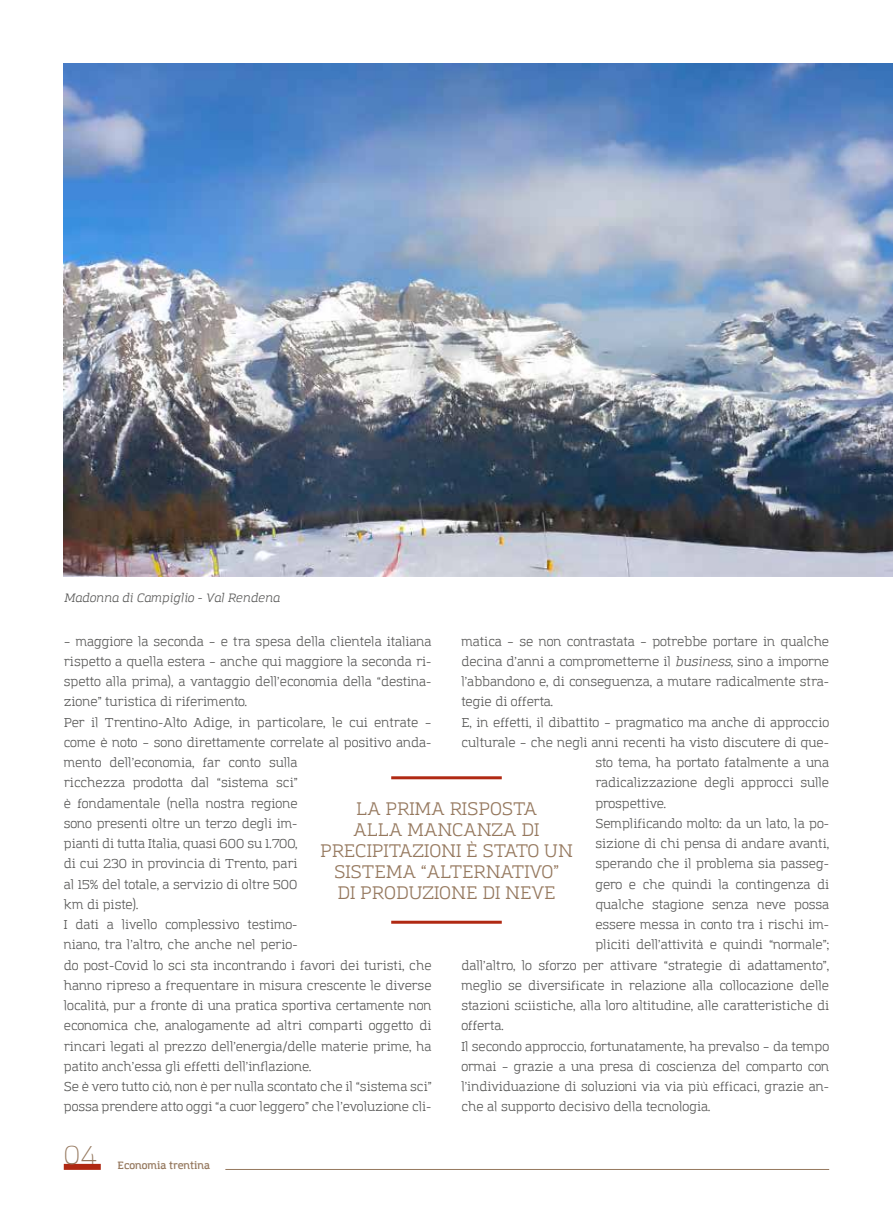
<style>
.page{position:relative;width:893px;height:1212px;background:#fff}
.page>*{position:absolute;margin:0;border:0;box-sizing:border-box;transform-origin:0 0}
.t1{font:300 25.5px "Amazing Grotesk";color:#95785e}
.t2{font:18px/21px "Amazing Grotesk";color:#95785e;text-align:center}
.t3{font:12.75px/20.2px "Amazing Grotesk";color:#575756}
.t4{font:italic 12px "Amazing Grotesk";color:#575756}
.t5{font:600 10.5px "Amazing Grotesk";color:#95785e}
.s1{font-style:italic}
</style>
<div class="page">
<div style="left:64px;top:1164px;width:37px;height:6px;background:#b02912"></div>
<hr style="left:225px;top:1169px;width:604px;height:1px;background:#95785e">
<hr style="left:391px;top:776px;width:111px;height:3px;background:#b02912">
<hr style="left:391px;top:921px;width:111px;height:3px;background:#b02912">
<img style="left:64px;top:64px;width:829px;height:512px">
<p class="t4" style="left:64px;top:591px;width:217px">Madonna di Campiglio - Val Rendena</p>
<p class="t3" style="left:64px;top:631px;width:369px">– maggiore la seconda – e tra spesa della clientela italiana rispetto a quella estera – anche qui maggiore la seconda ri&shy;spetto alla prima), a vantaggio dell’economia della “destina&shy;zione” turistica di riferimento.<br>Per il Trentino-Alto Adige, in particolare, le cui entrate – come è noto – sono direttamente correlate al positivo anda&shy;mento dell’economia, far conto sulla<br>ricchezza prodotta dal “sistema sci”<br>è fondamentale (nella nostra regione<br>sono presenti oltre un terzo degli im-<br>pianti di tutta Italia, quasi 600 su 1.700,<br>di cui 230 in provincia di Trento, pari<br>al 15% del totale, a servizio di oltre 500<br>km di piste).<br>I dati a livello complessivo testimo-<br>niano, tra l’altro, che anche nel perio-<br>do post-Covid lo sci sta incontrando i favori dei turisti, che hanno ripreso a frequentare in misura crescente le diverse località, pur a fronte di una pratica sportiva certamente non economica che, analogamente ad altri comparti oggetto di rincari legati al prezzo dell’energia/delle materie prime, ha patito anch’essa gli effetti dell’inflazione.<br>Se è vero tutto ciò, non è per nulla scontato che il “sistema sci” possa prendere atto oggi “a cuor leggero” che l’evoluzione cli-</p>
<p class="t3" style="left:461px;top:631px;width:369px">matica – se non contrastata – potrebbe portare in qualche</p>
<p class="t3" style="left:461px;top:651px;width:369px">decina d’anni a comprometterne il <span class="s1">business</span>, sino a imporne</p>
<p class="t3" style="left:461px;top:672px;width:369px">l’abbandono e, di conseguenza, a mutare radicalmente stra-</p>
<p class="t3" style="left:461px;top:692px;width:94px">tegie di offerta.</p>
<p class="t3" style="left:461px;top:712px;width:369px">E, in effetti, il dibattito – pragmatico ma anche di approccio</p>
<p class="t3" style="left:461px;top:732px;width:369px">culturale – che negli anni recenti ha visto discutere di que-</p>
<p class="t3" style="left:595px;top:753px;width:235px">sto tema, ha portato fatalmente a una</p>
<p class="t3" style="left:595px;top:773px;width:235px">radicalizzazione degli approcci sulle</p>
<p class="t3" style="left:595px;top:793px;width:73px">prospettive.</p>
<p class="t3" style="left:595px;top:813px;width:235px">Semplificando molto: da un lato, la po-</p>
<p class="t3" style="left:595px;top:834px;width:235px">sizione di chi pensa di andare avanti,</p>
<p class="t3" style="left:595px;top:854px;width:235px">sperando che il problema sia passeg-</p>
<p class="t3" style="left:595px;top:874px;width:235px">gero e che quindi la contingenza di</p>
<p class="t3" style="left:595px;top:894px;width:235px">qualche stagione senza neve possa</p>
<p class="t3" style="left:595px;top:915px;width:235px">essere messa in conto tra i rischi im-</p>
<p class="t3" style="left:595px;top:935px;width:235px">pliciti dell’attività e quindi “normale”;</p>
<p class="t3" style="left:461px;top:955px;width:369px">dall’altro, lo sforzo per attivare “strategie di adattamento”,</p>
<p class="t3" style="left:461px;top:975px;width:369px">meglio se diversificate in relazione alla collocazione delle</p>
<p class="t3" style="left:461px;top:996px;width:369px">stazioni sciistiche, alla loro altitudine, alle caratteristiche di</p>
<p class="t3" style="left:461px;top:1016px;width:44px">offerta.</p>
<p class="t3" style="left:461px;top:1036px;width:369px">Il secondo approccio, fortunatamente, ha prevalso – da tempo</p>
<p class="t3" style="left:461px;top:1056px;width:369px">ormai – grazie a una presa di coscienza del comparto con</p>
<p class="t3" style="left:461px;top:1077px;width:369px">l’individuazione di soluzioni via via più efficaci, grazie an-</p>
<p class="t3" style="left:461px;top:1097px;width:251px">che al supporto decisivo della tecnologia.</p>
<h2 class="t2" style="left:320px;top:799px;width:254px">LA PRIMA RISPOSTA<br>ALLA MANCANZA DI<br>PRECIPITAZIONI È STATO UN<br>SISTEMA “ALTERNATIVO”<br>DI PRODUZIONE DI NEVE</h2>
<h1 class="t1" style="left:64px;top:1140px;width:34px">04</h1>
<p class="t5" style="left:118px;top:1159px;width:94px">Economia trentina</p>
</div>
